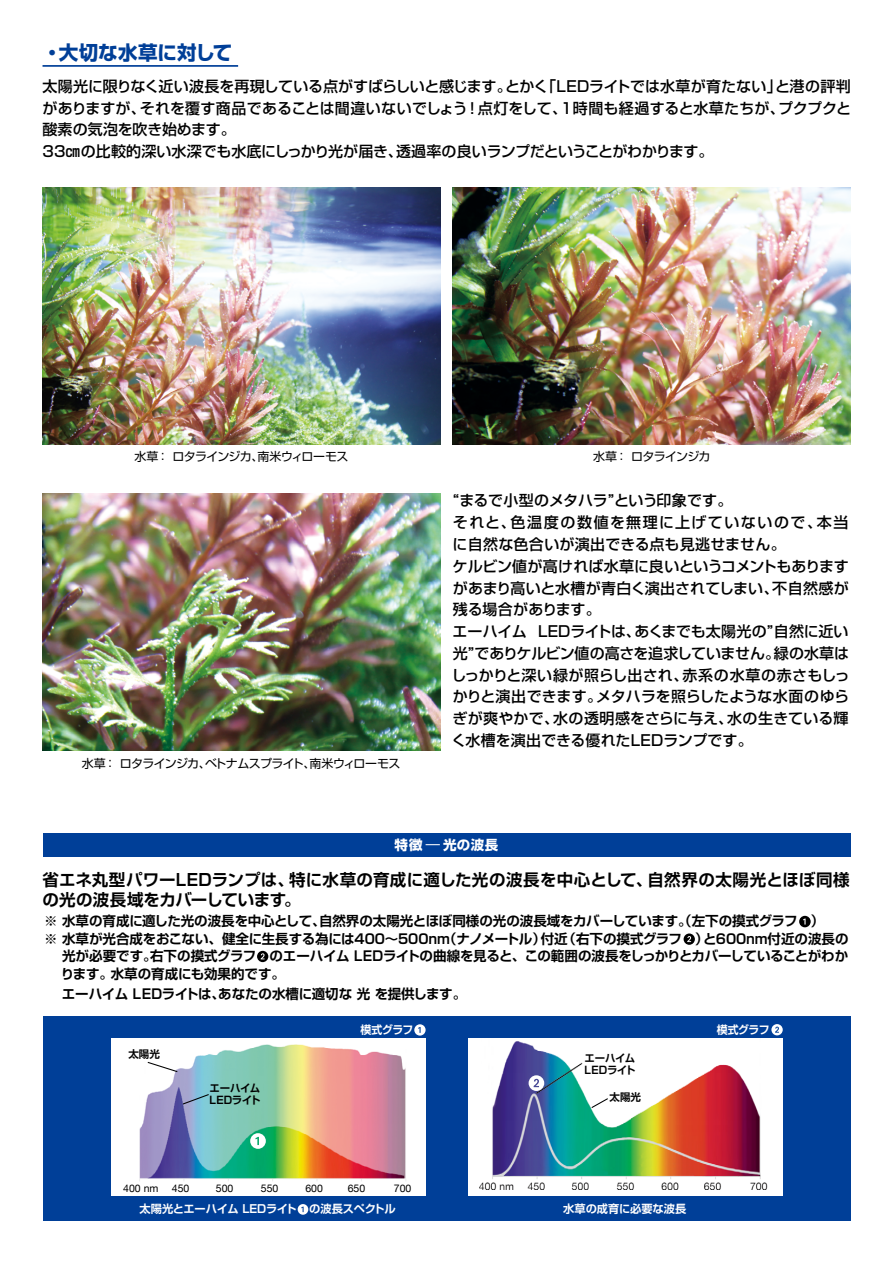
<style>
.page{position:relative;width:893px;height:1263px;background:#fff}
.page>*{position:absolute;margin:0;border:0;box-sizing:border-box;transform-origin:0 0}
.t1{font:700 19.5px "Shin Go Pr 6";color:#003f98}
.t2{font:700 16.5px/19.5px "Shin Go Pr 6 De";letter-spacing:.015em;color:#000}
.t3{font:700 16.5px "Shin Go Pr 6 De";letter-spacing:.035em;color:#000}
.t4{font:500 15px/21.8px "Shin Go Pr 6";color:#000}
.t5{font:500 15px "Shin Go Pr 6";letter-spacing:.025em;color:#000}
.t6{font:500 15px "Shin Go Pr 6";letter-spacing:-.04em;color:#000}
.t7{font:500 15px "Shin Go Pr 6";letter-spacing:.1em;color:#000}
.t8{font:500 15px "Shin Go Pr 6";letter-spacing:-.02em;color:#000}
.t9{font:700 13.5px/17.5px "Shin Go Pr 6 De";letter-spacing:-.01em;color:#000}
.t10{font:700 13.5px "Shin Go Pr 6 De";letter-spacing:-.03em;color:#000}
.t11{font:700 13.5px "Shin Go Pr 6 De";letter-spacing:-.04em;color:#000}
.t12{font:700 13.5px "Shin Go Pr 6";letter-spacing:.035em;color:#fff}
.t13{font:12px "Shin Go Pr 6";letter-spacing:-.055em;color:#000}
.t14{font:12px "Shin Go Pr 6";letter-spacing:-.035em;color:#000}
.t15{font:700 11.25px "Shin Go Pr 6 De";letter-spacing:-.015em;color:#fff}
.t16{font:700 10.5px/12px "Shin Go Pr 6 De";letter-spacing:-.03em;color:#000}
.t17{font:10.5px "Helvetica Neue";color:#000}
.s1{font-weight:400}
</style>
<div class="page">
<hr style="left:43px;top:65px;width:195px;height:2px;background:#003f98">
<img style="left:43px;top:187px;width:397px;height:257px">
<img style="left:43px;top:493px;width:397px;height:257px">
<img style="left:453px;top:187px;width:397px;height:257px">
<div style="left:43px;top:1016px;width:807px;height:204px;background:#003f98"></div>
<div style="left:111px;top:1039px;width:315px;height:157px;background:#fff"></div>
<img style="left:139px;top:1044px;width:267px;height:137px">
<svg style="left:250px;top:1133px;width:16px;height:16px"></svg>
<svg style="left:298px;top:1204px;width:10px;height:11px"></svg>
<svg style="left:146px;top:1061px;width:33px;height:12px"></svg>
<svg style="left:182px;top:1093px;width:28px;height:12px"></svg>
<div style="left:468px;top:1039px;width:315px;height:157px;background:#fff"></div>
<img style="left:480px;top:1038px;width:290px;height:152px">
<svg style="left:529px;top:1075px;width:15px;height:16px"></svg>
<svg style="left:771px;top:1024px;width:12px;height:11px"></svg>
<div style="left:578px;top:1050px;width:45px;height:12px;background:#fff"></div>
<svg style="left:590px;top:1097px;width:19px;height:12px"></svg>
<div style="left:43px;top:833px;width:807px;height:24px;background:#003f98"></div>
<svg style="left:799px;top:916px;width:12px;height:11px"></svg>
<svg style="left:684px;top:933px;width:11px;height:12px"></svg>
<svg style="left:257px;top:951px;width:11px;height:11px"></svg>
<svg style="left:414px;top:1024px;width:12px;height:11px"></svg>
<h1 class="t1" style="left:59px;top:37px;width:175px">大切な水草に対して</h1>
<h1 class="t1" style="left:43px;top:37px;width:21px">・</h1>
<p class="t4" style="left:43px;top:74px;width:471px">太陽光に限りなく近い波長を再現している点がすばらしいと感じます。</p>
<p class="t4" style="left:541px;top:74px;width:242px">「LEDライトでは水草が育たない」</p>
<p class="t4" style="left:775px;top:74px;width:77px">と港の評判</p>
<p class="t4" style="left:505px;top:74px;width:45px">とかく</p>
<p class="t4" style="left:778px;top:96px;width:74px">プクプクと</p>
<p class="t4" style="left:42px;top:96px;width:195px">がありますが、<br>酸素の気泡を吹き始めます。</p>
<p class="t4" style="left:465px;top:96px;width:322px">！点灯をして 1、時間も経過すると水草たちが、</p>
<p class="t5" style="left:140px;top:96px;width:330px">それを覆す商品であることは間違いないでしょう</p>
<p class="t6" style="left:396px;top:139px;width:319px">透過率の良いランプだということがわかります。</p>
<p class="t4" style="left:43px;top:140px;width:362px">33㎝の比較的深い水深でも水底にしっかり光が届き、</p>
<p class="t13" style="left:134px;top:447px;width:130px">水草：ロタラインジカ、</p>
<p class="t14" style="left:258px;top:447px;width:93px">南米ウィローモス</p>
<p class="t13" style="left:82px;top:753px;width:130px">水草：ロタラインジカ、</p>
<p class="t13" style="left:205px;top:753px;width:112px">ベトナムスプライト、</p>
<p class="t14" style="left:310px;top:753px;width:93px">南米ウィローモス</p>
<p class="t13" style="left:593px;top:447px;width:119px">水草：ロタラインジカ</p>
<p class="t4" style="left:453px;top:489px;width:281px">“まるで小型のメタハラ”という印象です。</p>
<p class="t7" style="left:511px;top:510px;width:313px">色温度の数値を無理に上げていないので、</p>
<p class="t4" style="left:817px;top:511px;width:33px">本当</p>
<p class="t4" style="left:453px;top:511px;width:64px">それと、</p>
<p class="t4" style="left:452px;top:532px;width:335px">に自然な色合いが演出できる点も見逃せません。</p>
<p class="t4" style="left:453px;top:554px;width:398px">ケルビン値が高ければ水草に良いというコメントもあります</p>
<p class="t4" style="left:772px;top:576px;width:78px">不自然感が</p>
<p class="t4" style="left:453px;top:576px;width:327px">があまり高いと水槽が青白く演出されてしまい、</p>
<p class="t4" style="left:453px;top:598px;width:149px">残る場合があります。</p>
<p class="t4" style="left:634px;top:619px;width:216px">あくまでも太陽光の”自然に近い</p>
<p class="t8" style="left:538px;top:619px;width:104px">LEDライトは、</p>
<p class="t4" style="left:453px;top:619px;width:76px">エーハイム</p>
<p class="t4" style="left:682px;top:641px;width:169px;text-indent:-230px">光”でありケルビン値の高さを追求していません。<br>赤系の水草の赤さもしっ</p>
<p class="t4" style="left:774px;top:641px;width:77px">緑の水草は</p>
<p class="t4" style="left:596px;top:663px;width:255px;text-indent:-145px">しっかりと深い緑が照らし出され、<br>メタハラを照らしたような水面のゆら</p>
<p class="t4" style="left:453px;top:685px;width:151px">かりと演出できます。</p>
<p class="t4" style="left:553px;top:706px;width:182px">水の透明感をさらに与え、</p>
<p class="t4" style="left:452px;top:706px;width:303px">ぎが爽やかで、<br>く水槽を演出できる優れたLEDランプです。</p>
<p class="t4" style="left:727px;top:706px;width:123px">水の生きている輝</p>
<p class="t12" style="left:394px;top:835px;width:105px">特徴<span class="s1">－</span>光の波長</p>
<p class="t2" style="left:43px;top:869px;width:259px">省エネ丸型パワーLEDランプは、の光の波長域をカバーしています。</p>
<p class="t3" style="left:647px;top:866px;width:204px">自然界の太陽光とほぼ同様</p>
<p class="t2" style="left:289px;top:869px;width:365px">特に水草の育成に適した光の波長を中心として、</p>
<p class="t9" style="left:319px;top:912px;width:480px">自然界の太陽光とほぼ同様の光の波長域をカバーしています。（左下の摸式グラフ</p>
<p class="t9" style="left:44px;top:912px;width:283px">※ 水草の育成に適した光の波長を中心として、</p>
<p class="t9" style="left:811px;top:912px;width:15px">(</p>
<p class="t10" style="left:563px;top:928px;width:187px">（右下の摸式グラフ　）６００</p>
<p class="t9" style="left:150px;top:929px;width:700px;text-indent:-106px">※ 水草が光合成をおこない、健全に生長する為には４００～５００<br>右下の摸式グラフ　のエーハイムＬＥＤライトの曲線を見ると、この範囲の波長をしっかりとカバーしていることがわか</p>
<p class="t9" style="left:541px;top:929px;width:28px">付近</p>
<p class="t9" style="left:744px;top:929px;width:106px">ｎｍ付近の波長の</p>
<p class="t9" style="left:443px;top:929px;width:104px">（ナノメートル）</p>
<p class="t9" style="left:703px;top:929px;width:15px">と</p>
<p class="t9" style="left:426px;top:929px;width:26px">ｎｍ</p>
<p class="t9" style="left:111px;top:947px;width:176px;text-indent:-49px">光が必要です。<br>水草の育成にも効果的です。</p>
<p class="t9" style="left:61px;top:964px;width:54px">ります。</p>
<p class="t9" style="left:218px;top:984px;width:249px">あなたの水槽に適切な光を提供します。</p>
<p class="t11" style="left:62px;top:982px;width:165px">エーハイムＬＥＤライトは、</p>
<p class="t16" style="left:128px;top:1047px;width:33px">太陽光</p>
<p class="t16" style="left:208px;top:1081px;width:54px">エーハイム<br>ＬEDライト</p>
<p class="t15" style="left:361px;top:1020px;width:54px">模式グラフ</p>
<p class="t17" style="left:123px;top:1182px;width:37px">400 nm</p>
<p class="t15" style="left:140px;top:1200px;width:258px">太陽光とエーハイム LEDライト　の波長スペクトル</p>
<p class="t17" style="left:172px;top:1182px;width:19px">450</p>
<p class="t17" style="left:216px;top:1182px;width:19px">500</p>
<p class="t17" style="left:261px;top:1182px;width:19px">550</p>
<p class="t17" style="left:305px;top:1182px;width:19px">600</p>
<p class="t17" style="left:348px;top:1182px;width:19px">650</p>
<p class="t17" style="left:394px;top:1182px;width:19px">700</p>
<p class="t16" style="left:583px;top:1052px;width:54px">エーハイム<br>ＬEDライト</p>
<p class="t16" style="left:609px;top:1090px;width:33px">太陽光</p>
<p class="t15" style="left:717px;top:1020px;width:54px">模式グラフ</p>
<p class="t15" style="left:563px;top:1200px;width:125px">水草の成育に必要な波長</p>
</div>
